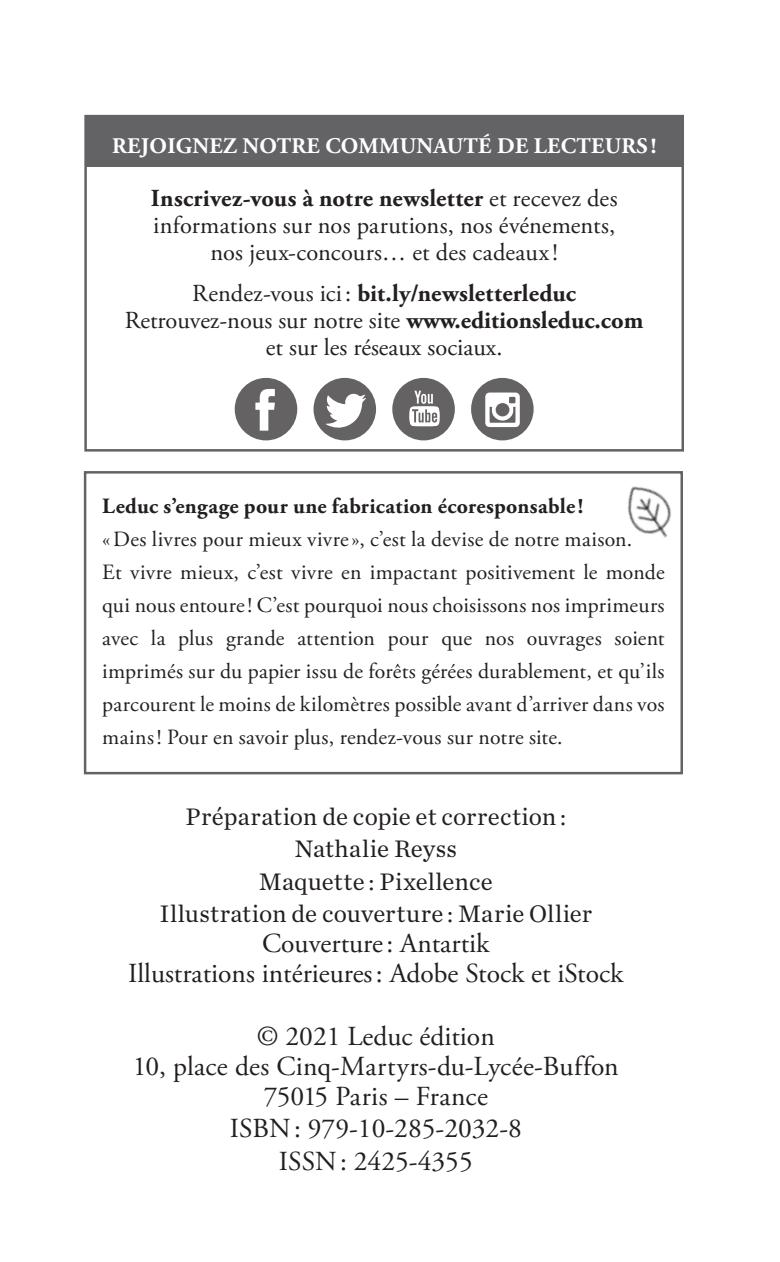
<style>
.page{position:relative;width:780px;height:1262px;background:#fff}
.page>*{position:absolute;margin:0;border:0;box-sizing:border-box;transform-origin:0 0}
.t1{font:27.5px/30px "Adobe Garamond Pro";color:#231f20;text-align:center}
.t2{font:25px/32.5px "Chronicle Text G1";letter-spacing:.01em;color:#231f20;text-align:center}
.t3{font:24.5px/26.8px "Adobe Garamond Pro";color:#231f20;text-align:center}
.t4{font:700 22.25px "Adobe Garamond Pro";letter-spacing:.015em;color:#fff}
.t5{font:21.75px/33px "Adobe Garamond Pro";letter-spacing:.005em;color:#231f20}
.t6{font:700 21.75px "Adobe Garamond Pro";letter-spacing:.02em;color:#231f20}
.s1{font-weight:700}
</style>
<div class="page">
<div style="left:85px;top:115px;width:598px;height:51px;background:#636366"></div>
<div style="left:84px;top:115px;width:600px;height:336px;border:2px solid #636366"></div>
<div style="left:84px;top:471px;width:599px;height:303px;border:2px solid #636366"></div>
<img style="left:607px;top:471px;width:76px;height:81px">
<div style="left:235px;top:378px;width:62px;height:62px;background:#656263;border-radius:50%"></div>
<svg style="left:255px;top:389px;width:20px;height:41px"></svg>
<div style="left:313px;top:378px;width:63px;height:62px;background:#656263;border-radius:50%"></div>
<div style="left:392px;top:378px;width:63px;height:62px;background:#656263;border-radius:50%"></div>
<svg style="left:409px;top:390px;width:31px;height:36px"></svg>
<div style="left:471px;top:378px;width:62px;height:62px;background:#656263;border-radius:50%"></div>
<svg style="left:325px;top:393px;width:41px;height:35px"></svg>
<svg style="left:485px;top:392px;width:34px;height:35px"></svg>
<p class="t4" style="left:112px;top:133px;width:546px">REJOIGNEZ NOTRE COMMUNAUTÉ DE LECTEURS !</p>
<p class="t3" style="left:151px;top:186px;width:468px"><span class="s1">Inscrivez-vous à notre newsletter</span> et recevez des informations sur nos parutions, nos événements, nos jeux-concours… et des cadeaux !</p>
<p class="t3" style="left:125px;top:281px;width:520px">Rendez-vous ici: <span class="s1">bit.ly/newsletterleduc<br></span>Retrouvez-nous sur notre site <span class="s1">www.editionsleduc.com </span>et sur les réseaux sociaux.</p>
<p class="t6" style="left:102px;top:493px;width:482px">Leduc s’engage pour une fabrication écoresponsable!</p>
<p class="t5" style="left:102px;top:523px;width:564px">«Des livres pour mieux vivre», c’est la devise de notre maison.<br>Et vivre mieux, c’est vivre en impactant positivement le monde qui nous entoure! C’est pourquoi nous choisissons nos imprimeurs avec la plus grande attention pour que nos ouvrages soient imprimés sur du papier issu de forêts gérées durablement, et qu’ils parcourent le moins de kilomètres possible avant d’arriver dans vos mains! Pour en savoir plus, rendez-vous sur notre site.</p>
<p class="t2" style="left:159px;top:798px;width:434px">Préparation de copie et correction :<br>Nathalie Reyss<br>Maquette : Pixellence<br>Illustration de couverture : Marie Ollier</p>
<p class="t1" style="left:128px;top:929px;width:496px">Couverture: Antartik<br>Illustrations intérieures: Adobe Stock et iStock</p>
<p class="t1" style="left:133px;top:1021px;width:487px">© 2021 Leduc édition<br>10, place des Cinq-Martyrs-du-Lycée-Buffon<br>75015 Paris – France</p>
<p class="t1" style="left:230px;top:1113px;width:294px;line-height:32.5px">ISBN: 979-10-285-2032-8<br>ISSN: 2425-4355</p>
</div>
